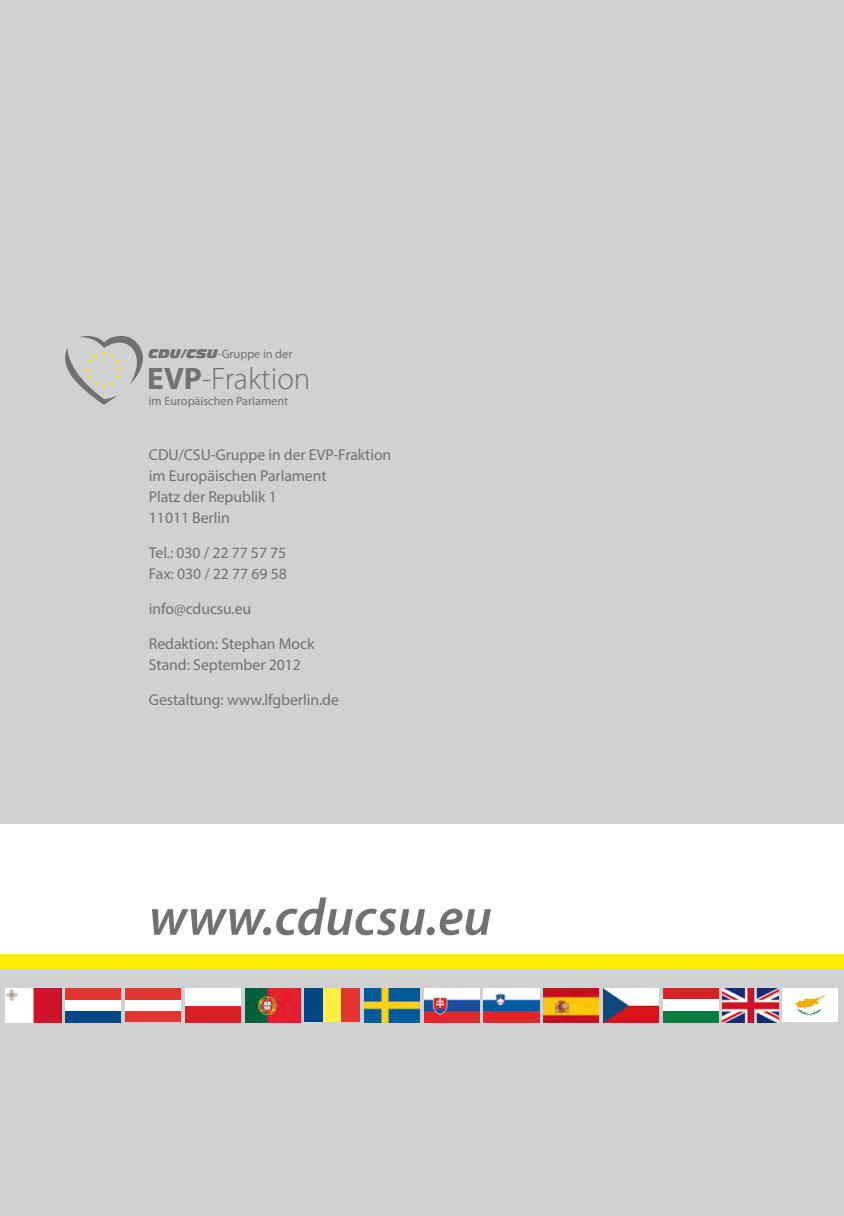
<style>
.page{position:relative;width:844px;height:1216px;background:#fff}
.page>*{position:absolute;margin:0;border:0;box-sizing:border-box;transform-origin:0 0}
.t1{font:italic 600 52.5px "Myriad Pro";color:#707172}
.t2{font:300 31.15px "Myriad Pro";color:#707172}
.t3{font:15.75px/21px "Myriad Pro";letter-spacing:-.005em;color:#707172}
.t4{font:12.25px "Myriad Pro";color:#707172}
.s1{font-family:"Antique Olive Nord";font-style:italic}
.s2{font-weight:700}
</style>
<div class="page">
<div style="left:0;top:0;width:843px;height:1215px;background:#d0d1d2"></div>
<div style="left:0;top:953px;width:843px;height:15px;background:#ffed00"></div>
<div style="left:0;top:824px;width:843px;height:130px;background:#fff"></div>
<div style="left:66px;top:998px;width:55px;height:14px;background:#fff"></div>
<div style="left:66px;top:988px;width:55px;height:11px;background:#e43432"></div>
<div style="left:66px;top:1011px;width:55px;height:11px;background:#004687"></div>
<div style="left:782px;top:988px;width:55px;height:34px;background:#fff"></div>
<svg style="left:795px;top:995px;width:31px;height:20px"></svg>
<svg style="left:185px;top:988px;width:55px;height:17px"></svg>
<div style="left:185px;top:1005px;width:55px;height:17px;background:#db2025"></div>
<div style="left:662px;top:988px;width:56px;height:11px;background:#db2025"></div>
<div style="left:663px;top:1010px;width:55px;height:12px;background:#0a7d43"></div>
<div style="left:663px;top:999px;width:55px;height:12px;background:#fff"></div>
<div style="left:125px;top:1010px;width:56px;height:12px;background:#e43432"></div>
<div style="left:125px;top:999px;width:56px;height:11px;background:#fff"></div>
<div style="left:125px;top:988px;width:56px;height:11px;background:#e43432"></div>
<div style="left:322px;top:988px;width:20px;height:34px;background:#ffef44"></div>
<div style="left:304px;top:988px;width:19px;height:34px;background:#004687"></div>
<div style="left:341px;top:988px;width:19px;height:34px;background:#e43432"></div>
<img style="left:543px;top:988px;width:55px;height:34px">
<img style="left:245px;top:988px;width:55px;height:34px">
<img style="left:722px;top:988px;width:56px;height:34px">
<img style="left:603px;top:988px;width:55px;height:34px">
<img style="left:424px;top:988px;width:55px;height:34px">
<img style="left:483px;top:988px;width:56px;height:34px">
<img style="left:364px;top:988px;width:55px;height:34px">
<img style="left:6px;top:988px;width:55px;height:34px">
<svg style="left:65px;top:335px;width:78px;height:70px"></svg>
<p class="t4" style="left:148px;top:346px;width:145px"><span class="s1">CDU/CSU</span>-Gruppe in der</p>
<h2 class="t2" style="left:147px;top:359px;width:165px"><span class="s2">EVP</span>-Fraktion</h2>
<p class="t4" style="left:149px;top:393px;width:141px">im Europäischen Parlament</p>
<p class="t3" style="left:149px;top:444px;width:244px">CDU/CSU-Gruppe in der EVP-Fraktion im Europäischen Parlament<br>Platz der Republik 1<br>11011 Berlin</p>
<p class="t3" style="left:149px;top:542px;width:139px">Tel.: 030 / 22 77 57 75<br>Fax: 030 / 22 77 69 58</p>
<p class="t3" style="left:149px;top:598px;width:104px">info@cducsu.eu</p>
<p class="t3" style="left:149px;top:633px;width:167px">Redaktion: Stephan Mock<br>Stand: September 2012</p>
<p class="t3" style="left:149px;top:689px;width:191px">Gestaltung: www.lfgberlin.de</p>
<h1 class="t1" style="left:149px;top:883px;width:344px">www.cducsu.eu</h1>
</div>
